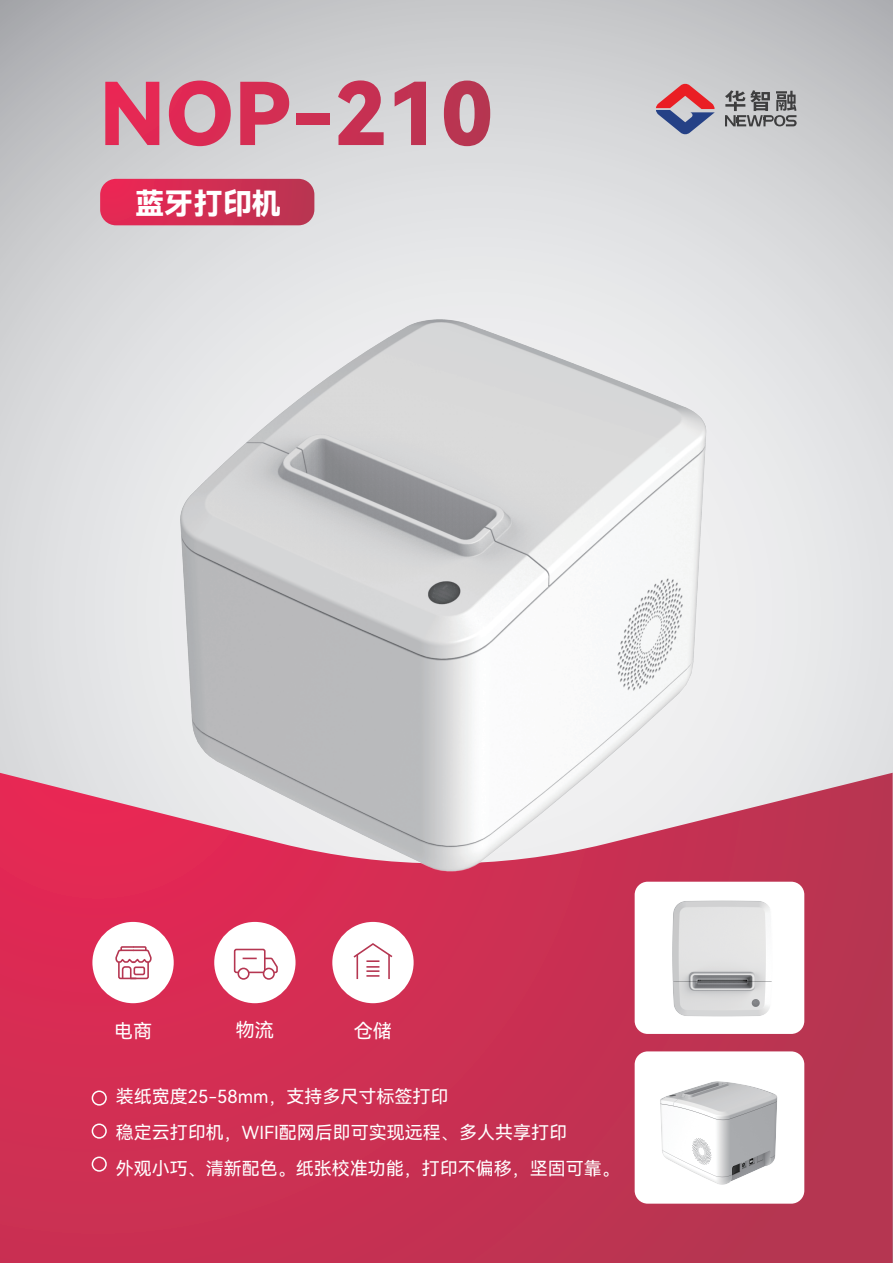
<style>
.page{position:relative;width:893px;height:1263px;background:#fff}
.page>*{position:absolute;margin:0;border:0;box-sizing:border-box;transform-origin:0 0}
.t1{font:29.25px "Harmony OS Sans SC Black";color:#fff}
.t2{font:19.05px "Harmony OS Sans SC";color:#fff}
.t3{font:18px/36px "Harmony OS Sans SC";color:#fff}
</style>
<div class="page">
<svg style="left:0;top:0;width:893px;height:275px;background:#cfd0d2"></svg>
<svg style="left:0;top:908px;width:893px;height:355px;background:#c93052"></svg>
<svg style="left:105px;top:82px;width:54px;height:63px;background:#db5c7a"></svg>
<svg style="left:169px;top:81px;width:62px;height:65px;background:#d56f88"></svg>
<svg style="left:240px;top:82px;width:49px;height:63px;background:#d36e85"></svg>
<div style="left:297px;top:113px;width:33px;height:12px;background:#cd3053"></div>
<svg style="left:338px;top:80px;width:46px;height:65px;background:#cc7489"></svg>
<svg style="left:395px;top:82px;width:31px;height:63px;background:#c87588"></svg>
<svg style="left:444px;top:81px;width:46px;height:65px;background:#c26a7d"></svg>
<div style="left:92px;top:922px;width:82px;height:81px;background:#fff;border-radius:50%"></div>
<div style="left:214px;top:922px;width:82px;height:81px;background:#fff;border-radius:50%"></div>
<div style="left:332px;top:922px;width:82px;height:81px;background:#fff;border-radius:50%"></div>
<svg style="left:115px;top:946px;width:37px;height:34px"></svg>
<div style="left:134px;top:966px;width:11px;height:9px;border:2px solid #b53651;border-radius:2px"></div>
<div style="left:237px;top:968px;width:13px;height:12px;border:2px solid #b53651;border-radius:50%"></div>
<div style="left:263px;top:968px;width:12px;height:12px;border:2px solid #b53651;border-radius:50%"></div>
<svg style="left:233px;top:948px;width:45px;height:26px"></svg>
<hr style="left:356px;top:955px;width:2px;height:24px;background:#b53651">
<hr style="left:388px;top:955px;width:2px;height:24px;background:#b53651">
<svg style="left:353px;top:943px;width:40px;height:34px"></svg>
<svg style="left:656px;top:83px;width:59px;height:52px;background:#b28c9d"></svg>
<svg style="left:725px;top:90px;width:72px;height:36px;background:#919193"></svg>
<div style="left:92px;top:1090px;width:15px;height:15px;border:2px solid #fff;border-radius:50%"></div>
<div style="left:92px;top:1123px;width:15px;height:16px;border:2px solid #fff;border-radius:50%"></div>
<div style="left:92px;top:1156px;width:15px;height:16px;border:2px solid #fff;border-radius:50%"></div>
<div style="left:635px;top:882px;width:169px;height:152px;background:#fff;border-radius:13px"></div>
<div style="left:635px;top:1051px;width:169px;height:153px;background:#fff;border-radius:13px"></div>
<svg style="left:100px;top:179px;width:214px;height:46px;background:#d13155"></svg>
<img style="left:0;top:275px;width:893px;height:633px">
<img style="left:630px;top:878px;width:161px;height:160px">
<img style="left:595px;top:1061px;width:249px;height:140px">
<h1 class="t1" style="left:135px;top:183px;width:148px">蓝牙打印机</h1>
<p class="t2" style="left:114px;top:1017px;width:40px">电商</p>
<p class="t2" style="left:236px;top:1017px;width:40px">物流</p>
<p class="t2" style="left:354px;top:1017px;width:40px">仓储</p>
<p class="t3" style="left:116px;top:1078px;width:505px">装纸宽度25-58mm，支持多尺寸标签打印<br>稳定云打印机，WIFI配网后即可实现远程、多人共享打印<br>外观小巧、清新配色。纸张校准功能，打印不偏移，坚固可靠。</p>
</div>
